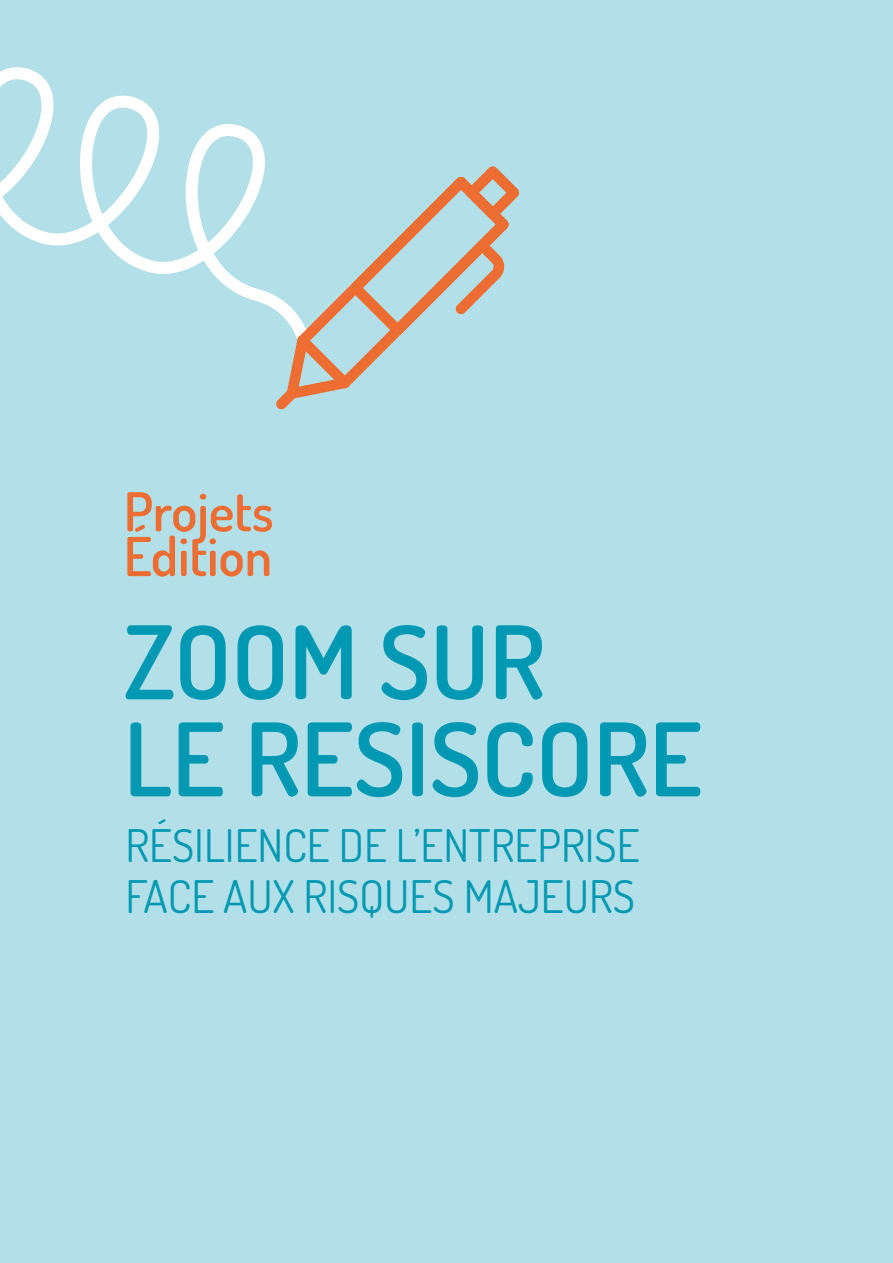
<style>
.page{position:relative;width:893px;height:1263px;background:#b3e0e8}
.page>*{position:absolute;margin:0;border:0;box-sizing:border-box;transform-origin:0 0}
.t1{font:600 101.25px/97.1px "Dosis";color:#0098b2}
.t2{font:600 53.7px/44.7px "Dosis";color:#ed6d32}
.t3{font:45px/51px "Dosis";color:#0098b2}
</style>
<div class="page">
<svg style="left:0;top:67px;width:276px;height:243px"></svg>
<svg style="left:276px;top:166px;width:244px;height:244px"></svg>
<p class="t2" style="left:124px;top:487px;width:151px">Projets<br>Édition</p>
<h1 class="t1" style="left:124px;top:609px;width:580px">ZOOM SUR<br>LE RESISCORE</h1>
<p class="t3" style="left:125px;top:818px;width:516px">RÉSILIENCE DE L’ENTREPRISE<br>FACE AUX RISQUES MAJEURS</p>
</div>
